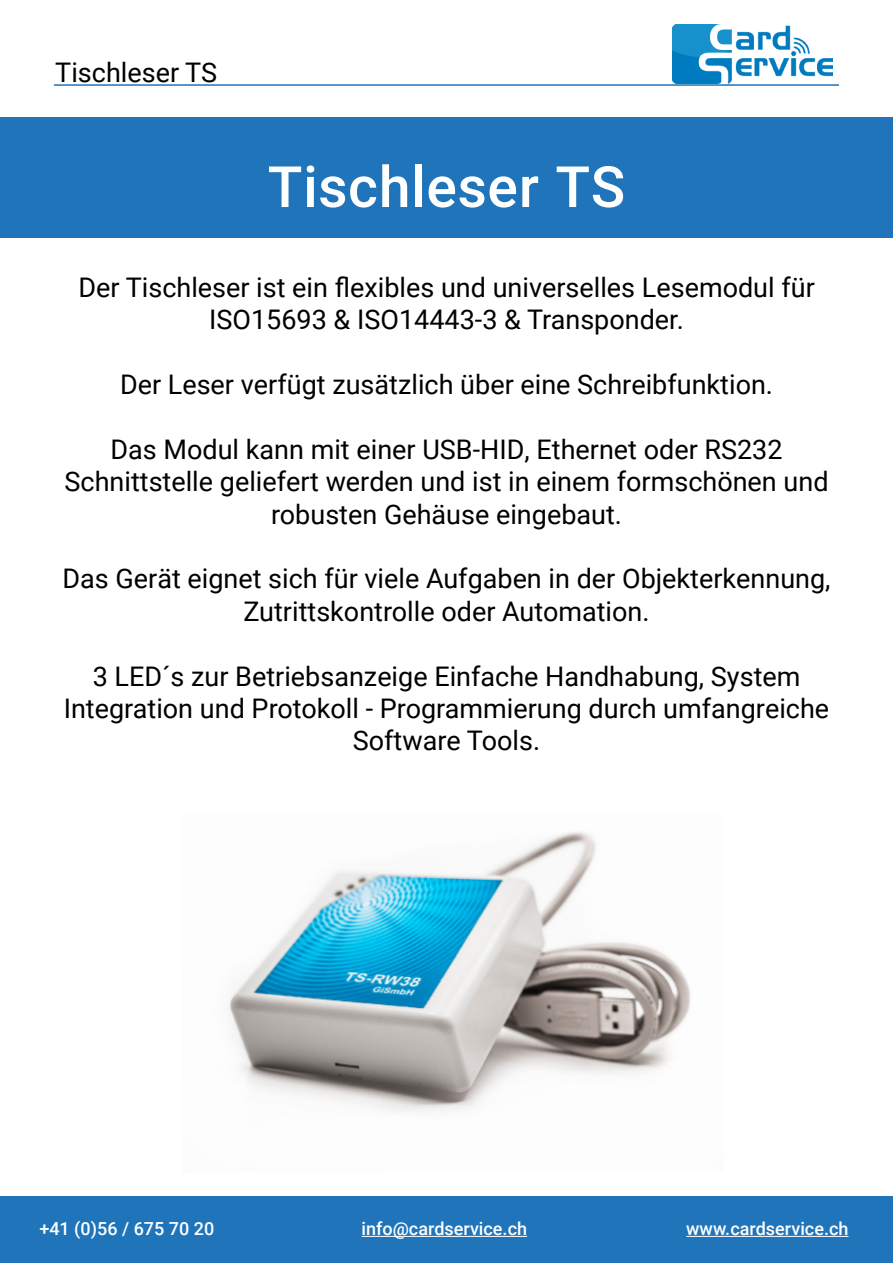
<style>
.page{position:relative;width:893px;height:1263px;background:#fff}
.page>*{position:absolute;margin:0;border:0;box-sizing:border-box;transform-origin:0 0}
.t1{font:500 57px "Roboto";letter-spacing:.01em;color:#fff}
.t2{font:27px/32.4px "Roboto";color:#000;text-align:center}
.t3{font:500 18px "Roboto";color:#fff}
</style>
<div class="page">
<hr style="left:54px;top:84px;width:785px;height:2px;background:#1f74ba">
<img style="left:673px;top:25px;width:160px;height:59px">
<div style="left:0;top:1196px;width:893px;height:67px;background:#1f74ba"></div>
<hr style="left:686px;top:1236px;width:162px;height:1px;background:#fff">
<hr style="left:362px;top:1236px;width:165px;height:1px;background:#fff">
<div style="left:0;top:117px;width:893px;height:120px;background:#1f74ba"></div>
<img style="left:229px;top:831px;width:462px;height:281px">
<p class="t2" style="left:55px;top:57px;width:163px">Tischleser TS</p>
<h1 class="t1" style="left:268px;top:164px;width:359px">Tischleser TS</h1>
<p class="t2" style="left:78px;top:270px;width:738px">Der Tischleser ist ein flexibles und universelles Lesemodul für<br>ISO15693 &amp; ISO14443-3 &amp; Transponder.</p>
<p class="t2" style="left:120px;top:367px;width:654px">Der Leser verfügt zusätzlich über eine Schreibfunktion.</p>
<p class="t2" style="left:65px;top:432px;width:765px">Das Modul kann mit einer USB-HID, Ethernet oder RS232<br>Schnittstelle geliefert werden und ist in einem formschönen und robusten Gehäuse eingebaut.</p>
<p class="t2" style="left:62px;top:562px;width:770px">Das Gerät eignet sich für viele Aufgaben in der Objekterkennung,<br>Zutrittskontrolle oder Automation.</p>
<p class="t2" style="left:64px;top:659px;width:767px">3 LED´s zur Betriebsanzeige Einfache Handhabung, System<br>Integration und Protokoll - Programmierung durch umfangreiche<br>Software Tools.</p>
<p class="t3" style="left:39px;top:1221px;width:176px">+41 (0)56 / 675 70 20</p>
<p class="t3" style="left:362px;top:1221px;width:167px">info@cardservice.ch</p>
<p class="t3" style="left:686px;top:1221px;width:164px">www.cardservice.ch</p>
</div>
